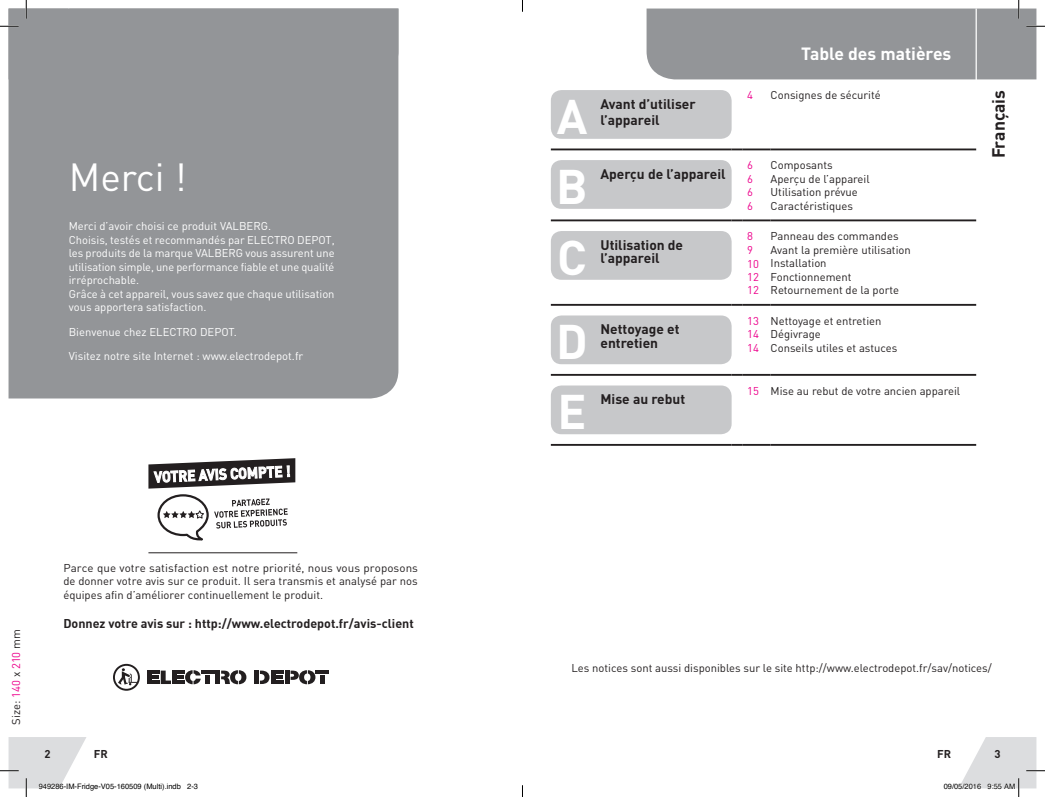
<style>
.page{position:relative;width:1045px;height:797px;background:#fff}
.page>*{position:absolute;margin:0;border:0;box-sizing:border-box;transform-origin:0 0}
.t1{font:700 48px "DIN";color:#fff}
.Body{font:38.75px "DIN";color:#fff}
.Headline-01-Right{font:700 17.5px "DIN";color:#fff}
.Side_Headline{font:700 17.5px "DIN";color:#231f20}
.t2{font:700 13.75px/13.5px "DIN";color:#231f20}
.t3{font:700 12.5px "DIN";color:#231f20}
.Body-2{font:11.25px/13.5px "DIN";color:#231f20;text-align:justify}
.Body-3{font:11.25px/13.5px "DIN";color:#fff;text-align:justify}
.Body_SB{font:11.25px "DIN";color:#fff}
.Body-4{font:11.25px "DIN";color:#ed028c}
.Body-5{font:700 11.25px "DIN";color:#231f20}
.t4{font:7.5px "Helvetica";color:#000}
.s1{color:#ed028c}
</style>
<div class="page">
<div style="left:9px;top:79px;width:389px;height:319px;background:#939598"></div>
<hr style="left:551px;top:148px;width:180px;height:2px;background:#231f20">
<svg style="left:731px;top:148px;width:11px;height:2px"></svg>
<hr style="left:742px;top:148px;width:28px;height:2px;background:#231f20">
<hr style="left:770px;top:148px;width:206px;height:2px;background:#231f20">
<hr style="left:551px;top:219px;width:180px;height:2px;background:#231f20">
<svg style="left:731px;top:219px;width:11px;height:2px"></svg>
<hr style="left:742px;top:219px;width:28px;height:2px;background:#231f20">
<hr style="left:770px;top:219px;width:206px;height:2px;background:#231f20">
<hr style="left:551px;top:304px;width:180px;height:2px;background:#231f20">
<svg style="left:731px;top:304px;width:11px;height:2px"></svg>
<hr style="left:742px;top:304px;width:28px;height:2px;background:#231f20">
<hr style="left:770px;top:304px;width:206px;height:2px;background:#231f20">
<hr style="left:742px;top:374px;width:28px;height:2px;background:#231f20">
<hr style="left:770px;top:374px;width:206px;height:2px;background:#231f20">
<hr style="left:551px;top:374px;width:180px;height:2px;background:#231f20">
<svg style="left:731px;top:374px;width:11px;height:2px"></svg>
<hr style="left:551px;top:444px;width:180px;height:2px;background:#231f20">
<svg style="left:731px;top:444px;width:11px;height:2px"></svg>
<hr style="left:742px;top:444px;width:28px;height:2px;background:#231f20">
<hr style="left:770px;top:444px;width:206px;height:2px;background:#231f20">
<div style="left:551px;top:90px;width:180px;height:49px;background:#c7c8ca;border-radius:11px"></div>
<div style="left:551px;top:160px;width:180px;height:49px;background:#c7c8ca;border-radius:11px"></div>
<div style="left:551px;top:231px;width:180px;height:49px;background:#c7c8ca;border-radius:11px"></div>
<div style="left:551px;top:315px;width:180px;height:49px;background:#c7c8ca;border-radius:11px"></div>
<div style="left:551px;top:385px;width:180px;height:49px;background:#c7c8ca;border-radius:11px"></div>
<svg style="left:0;top:0;width:398px;height:79px;background:#a0a1a4"></svg>
<svg style="left:646px;top:0;width:399px;height:79px;background:#a2a4a6"></svg>
<svg style="left:0;top:737px;width:86px;height:60px"></svg>
<svg style="left:960px;top:737px;width:85px;height:60px"></svg>
<svg style="left:522px;top:785px;width:1px;height:12px"></svg>
<div style="left:172px;top:670px;width:5px;height:14px;background:#231f20"></div>
<svg style="left:152px;top:670px;width:19px;height:14px"></svg>
<hr style="left:147px;top:670px;width:4px;height:14px;background:#231f20">
<div style="left:215px;top:670px;width:5px;height:14px;background:#231f20"></div>
<svg style="left:221px;top:670px;width:25px;height:14px"></svg>
<svg style="left:177px;top:670px;width:24px;height:14px"></svg>
<hr style="left:201px;top:670px;width:14px;height:4px;background:#231f20">
<div style="left:205px;top:675px;width:5px;height:9px;background:#231f20"></div>
<svg style="left:276px;top:670px;width:8px;height:14px"></svg>
<hr style="left:271px;top:670px;width:4px;height:14px;background:#231f20">
<div style="left:254px;top:670px;width:5px;height:14px;background:#231f20"></div>
<svg style="left:260px;top:670px;width:9px;height:14px"></svg>
<hr style="left:315px;top:670px;width:14px;height:4px;background:#231f20">
<div style="left:320px;top:675px;width:5px;height:9px;background:#231f20"></div>
<div style="left:285px;top:670px;width:5px;height:14px;background:#231f20"></div>
<svg style="left:290px;top:670px;width:25px;height:14px"></svg>
<svg style="left:113px;top:664px;width:27px;height:26px"></svg>
<hr style="left:148px;top:552px;width:149px;height:1px;background:#231f20">
<svg style="left:148px;top:458px;width:147px;height:82px"></svg>
<p class="Body" style="left:69px;top:153px;width:119px">Merci !</p>
<p class="Body-3" style="left:69px;top:219px;width:204px">Merci d’avoir choisi ce produit VALBERG.</p>
<p class="Body-3" style="left:69px;top:233px;width:267px">Choisis, testés et recommandés par ELECTRO DEPOT, les produits de la marque VALBERG vous assurent une utilisation simple, une performance fiable et une qualité irréprochable.</p>
<p class="Body-3" style="left:69px;top:287px;width:267px">Grâce à cet appareil, vous savez que chaque utilisation vous apportera satisfaction.</p>
<p class="Body_SB" style="left:69px;top:324px;width:170px">Bienvenue chez ELECTRO DEPOT.</p>
<p class="Body_SB" style="left:69px;top:348px;width:236px">Visitez notre site Internet : www.electrodepot.fr</p>
<p class="t1" style="left:557px;top:85px;width:32px">A</p>
<p class="t2" style="left:600px;top:95px;width:97px;line-height:16.5px">Avant d’utiliser l’appareil</p>
<p class="t1" style="left:556px;top:155px;width:33px">B</p>
<p class="t2" style="left:600px;top:166px;width:127px">Aperçu de l’appareil</p>
<p class="t1" style="left:557px;top:226px;width:31px">C</p>
<p class="t2" style="left:600px;top:237px;width:84px">Utilisation de l’appareil</p>
<p class="t1" style="left:556px;top:310px;width:33px">D</p>
<p class="t2" style="left:600px;top:322px;width:81px">Nettoyage et entretien</p>
<p class="t1" style="left:557px;top:380px;width:31px">E</p>
<p class="t2" style="left:600px;top:392px;width:86px">Mise au rebut</p>
<p class="Headline-01-Right" style="left:801px;top:42px;width:152px">Table des matières</p>
<p class="Body-4" style="left:747px;top:88px;width:7px">4</p>
<p class="Body-2" style="left:770px;top:88px;width:112px">Consignes de sécurité</p>
<p class="Body-4" style="left:747px;top:158px;width:7px">6</p>
<p class="Body-4" style="left:747px;top:172px;width:7px">6</p>
<p class="Body-4" style="left:747px;top:185px;width:7px">6</p>
<p class="Body-4" style="left:747px;top:199px;width:7px">6</p>
<p class="Body-4" style="left:747px;top:229px;width:7px">8</p>
<p class="Body-4" style="left:747px;top:242px;width:7px">9</p>
<p class="Body-4" style="left:747px;top:269px;width:13px">12</p>
<p class="Body-4" style="left:747px;top:283px;width:13px">12</p>
<p class="Body-4" style="left:747px;top:256px;width:13px">10</p>
<p class="Body-4" style="left:747px;top:313px;width:13px">13</p>
<p class="Body-4" style="left:747px;top:327px;width:13px">14</p>
<p class="Body-4" style="left:747px;top:340px;width:13px">14</p>
<p class="Body-2" style="left:770px;top:158px;width:64px">Composants</p>
<p class="Body-2" style="left:770px;top:172px;width:101px">Aperçu de l’appareil</p>
<p class="Body-2" style="left:770px;top:185px;width:89px">Utilisation prévue</p>
<p class="Body-2" style="left:770px;top:199px;width:84px">Caractéristiques</p>
<p class="Body-2" style="left:770px;top:229px;width:130px">Panneau des commandes</p>
<p class="Body-2" style="left:770px;top:243px;width:142px">Avant la première utilisation</p>
<p class="Body-2" style="left:770px;top:256px;width:57px">Installation</p>
<p class="Body-2" style="left:770px;top:270px;width:82px">Fonctionnement</p>
<p class="Body-2" style="left:770px;top:283px;width:130px">Retournement de la porte</p>
<p class="Body-2" style="left:770px;top:313px;width:112px">Nettoyage et entretien</p>
<p class="Body-2" style="left:770px;top:327px;width:52px">Dégivrage</p>
<p class="Body-2" style="left:770px;top:340px;width:128px">Conseils utiles et astuces</p>
<p class="Body-4" style="left:747px;top:383px;width:13px">15</p>
<p class="Body-2" style="left:770px;top:383px;width:191px">Mise au rebut de votre ancien appareil</p>
<p class="Side_Headline" style="left:987px;top:158px;width:70px;rotate:-90deg">Français</p>
<p class="Body-2" style="left:9px;top:724px;width:97px;rotate:-90deg">Size: <span class="s1">140</span> x <span class="s1">210</span> mm</p>
<p class="Body-2" style="left:63px;top:561px;width:356px">Parce que votre satisfaction est notre priorité, nous vous proposons de donner votre avis sur ce produit. Il sera transmis et analysé par nos équipes afin d’améliorer continuellement le produit.</p>
<p class="t3" style="left:63px;top:615px;width:352px">Donnez votre avis sur : http://www.electrodepot.fr/avis-client</p>
<p class="Body-2" style="left:571px;top:661px;width:422px">Les notices sont aussi disponibles sur le site http://www.electrodepot.fr/sav/notices/</p>
<p class="Body-5" style="left:44px;top:746px;width:8px">2</p>
<p class="Body-5" style="left:94px;top:746px;width:15px">FR</p>
<p class="Body-5" style="left:937px;top:746px;width:15px">FR</p>
<p class="Body-5" style="left:994px;top:746px;width:8px">3</p>
<p class="t4" style="left:39px;top:781px;width:161px">949286-IM-Fridge-V05-160509 (Multi).indb 2-3</p>
<p class="t4" style="left:943px;top:781px;width:73px">09/05/2016 9:55 AM</p>
</div>
